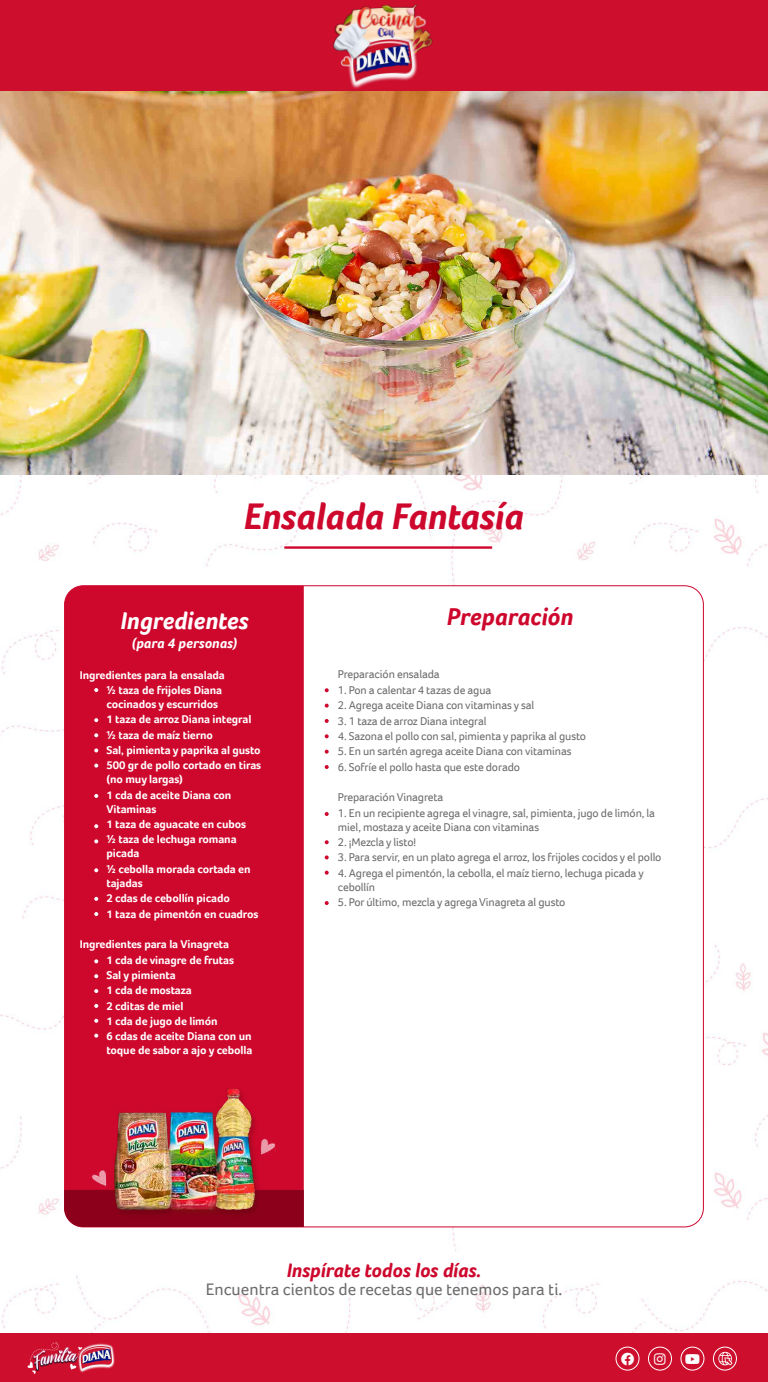
<style>
.page{position:relative;width:768px;height:1382px;background:#fff}
.page>*{position:absolute;margin:0;border:0;box-sizing:border-box;transform-origin:0 0}
.t1{font:italic 700 38px "Foco W06";letter-spacing:-.005em;color:#ce072d}
.t2{font:italic 700 24.96px "Foco W06";color:#fff}
.t3{font:italic 700 24.96px "Foco W06";color:#ce072d}
.t4{font:italic 700 20.16px "Foco";letter-spacing:-.005em;color:#ce072d}
.t5{font:17.12px "Foco";color:#6c6c6c}
.t6{font:italic 700 14.48px "Foco W06";color:#fff}
.t7{font:11.6px/14px "Foco W06";letter-spacing:-.01em;color:#6c6c6c}
.t8{font:700 11.6px/15.3px "Foco W06";letter-spacing:-.01em;color:#fff}
</style>
<div class="page">
<img style="left:0;top:474px;width:768px;height:859px">
<img style="left:0;top:91px;width:768px;height:383px">
<div style="left:0;top:0;width:768px;height:91px;background:#cd0e2d"></div>
<img style="left:332px;top:4px;width:101px;height:84px">
<hr style="left:284px;top:546px;width:208px;height:3px;background:#ce072d">
<div style="left:0;top:1333px;width:768px;height:49px;background:#cd0e2d"></div>
<img style="left:27px;top:1342px;width:88px;height:32px">
<svg style="left:718px;top:1351px;width:15px;height:14px"></svg>
<div style="left:616px;top:1346px;width:23px;height:24px;border:1px solid #fff;border-radius:50%"></div>
<div style="left:648px;top:1346px;width:24px;height:24px;border:1px solid #fff;border-radius:50%"></div>
<div style="left:681px;top:1346px;width:23px;height:24px;border:1px solid #fff;border-radius:50%"></div>
<div style="left:713px;top:1346px;width:24px;height:24px;border:1px solid #fff;border-radius:50%"></div>
<div style="left:65px;top:586px;width:638px;height:641px;background:#fff;border-radius:19px"></div>
<div style="left:65px;top:586px;width:239px;height:604px;background:#ce072d"></div>
<svg style="left:64px;top:1190px;width:240px;height:37px"></svg>
<img style="left:71px;top:1046px;width:228px;height:228px">
<svg style="left:325px;top:703px;width:4px;height:4px"></svg>
<svg style="left:325px;top:734px;width:4px;height:4px"></svg>
<svg style="left:325px;top:719px;width:4px;height:4px"></svg>
<svg style="left:325px;top:749px;width:4px;height:4px"></svg>
<svg style="left:325px;top:765px;width:4px;height:4px"></svg>
<svg style="left:325px;top:688px;width:4px;height:4px"></svg>
<svg style="left:325px;top:840px;width:4px;height:4px"></svg>
<svg style="left:325px;top:855px;width:4px;height:4px"></svg>
<svg style="left:325px;top:870px;width:4px;height:4px"></svg>
<svg style="left:325px;top:812px;width:4px;height:4px"></svg>
<svg style="left:325px;top:901px;width:4px;height:4px"></svg>
<svg style="left:94px;top:688px;width:4px;height:4px"></svg>
<svg style="left:94px;top:718px;width:4px;height:4px"></svg>
<svg style="left:94px;top:733px;width:4px;height:4px"></svg>
<svg style="left:94px;top:748px;width:4px;height:4px"></svg>
<svg style="left:94px;top:763px;width:4px;height:4px"></svg>
<svg style="left:94px;top:794px;width:4px;height:4px"></svg>
<svg style="left:94px;top:824px;width:4px;height:4px"></svg>
<svg style="left:94px;top:839px;width:4px;height:4px"></svg>
<svg style="left:94px;top:897px;width:4px;height:4px"></svg>
<svg style="left:94px;top:868px;width:4px;height:4px"></svg>
<svg style="left:94px;top:912px;width:4px;height:4px"></svg>
<svg style="left:94px;top:959px;width:4px;height:4px"></svg>
<svg style="left:94px;top:974px;width:4px;height:4px"></svg>
<svg style="left:94px;top:989px;width:4px;height:4px"></svg>
<svg style="left:94px;top:1004px;width:4px;height:4px"></svg>
<svg style="left:94px;top:1018px;width:4px;height:4px"></svg>
<svg style="left:94px;top:1033px;width:4px;height:4px"></svg>
<h1 class="t1" style="left:244px;top:494px;width:282px">Ensalada Fantasía</h1>
<h2 class="t2" style="left:121px;top:605px;width:130px">Ingredientes</h2>
<h2 class="t3" style="left:447px;top:601px;width:128px">Preparación</h2>
<p class="t6" style="left:131px;top:635px;width:108px">(para 4 personas)</p>
<p class="t8" style="left:80px;top:667px;width:147px;text-align:right">Ingredientes para la ensalada ½ taza de frijoles Diana</p>
<p class="t8" style="left:107px;top:696px;width:156px">cocinados y escurridos<br>1 taza de arroz Diana integral ½ taza de maíz tierno<br>Sal, pimienta y paprika al gusto<br>500 gr de pollo cortado en tiras</p>
<p class="t8" style="left:107px;top:772px;width:126px">(no muy largas)<br>1 cda de aceite Diana con</p>
<p class="t8" style="left:107px;top:801px;width:141px">Vitaminas<br>1 taza de aguacate en cubos ½ taza de lechuga romana</p>
<p class="t8" style="left:107px;top:846px;width:146px">picada<br>½ cebolla morada cortada en</p>
<p class="t8" style="left:107px;top:875px;width:153px">tajadas<br>2 cdas de cebollín picado<br>1 taza de pimentón en cuadros</p>
<p class="t8" style="left:107px;top:936px;width:147px;text-indent:-27px">Ingredientes para la Vinagreta<br>1 cda de vinagre de frutas<br>Sal y pimienta<br>1 cda de mostaza<br>2 cditas de miel<br>1 cda de jugo de limón<br>6 cdas de aceite Diana con un</p>
<p class="t8" style="left:107px;top:1042px;width:147px">toque de sabor a ajo y cebolla</p>
<p class="t7" style="left:338px;top:667px;width:103px">Preparación ensalada</p>
<p class="t7" style="left:338px;top:683px;width:155px">1. Pon a calentar 4 tazas de agua</p>
<p class="t7" style="left:338px;top:698px;width:198px">2. Agrega aceite Diana con vitaminas y sal</p>
<p class="t7" style="left:338px;top:713px;width:150px">3. 1 taza de arroz Diana integral</p>
<p class="t7" style="left:338px;top:729px;width:250px">4. Sazona el pollo con sal, pimienta y paprika al gusto</p>
<p class="t7" style="left:338px;top:744px;width:235px">5. En un sartén agrega aceite Diana con vitaminas</p>
<p class="t7" style="left:338px;top:759px;width:184px">6. Sofríe el pollo hasta que este dorado</p>
<p class="t7" style="left:338px;top:790px;width:107px">Preparación Vinagreta</p>
<p class="t7" style="left:338px;top:805px;width:319px">1. En un recipiente agrega el vinagre, sal, pimienta, jugo de limón, la miel, mostaza y aceite Diana con vitaminas</p>
<p class="t7" style="left:338px;top:835px;width:80px">2. ¡Mezcla y listo!</p>
<p class="t7" style="left:338px;top:850px;width:325px">3. Para servir, en un plato agrega el arroz, los frijoles cocidos y el pollo</p>
<p class="t7" style="left:338px;top:865px;width:307px">4. Agrega el pimentón, la cebolla, el maíz tierno, lechuga picada y cebollín</p>
<p class="t7" style="left:338px;top:895px;width:229px">5. Por último, mezcla y agrega Vinagreta al gusto</p>
<h3 class="t4" style="left:287px;top:1257px;width:196px">Inspírate todos los días.</h3>
<h3 class="t5" style="left:206px;top:1280px;width:358px">Encuentra cientos de recetas que tenemos para ti.</h3>
</div>
